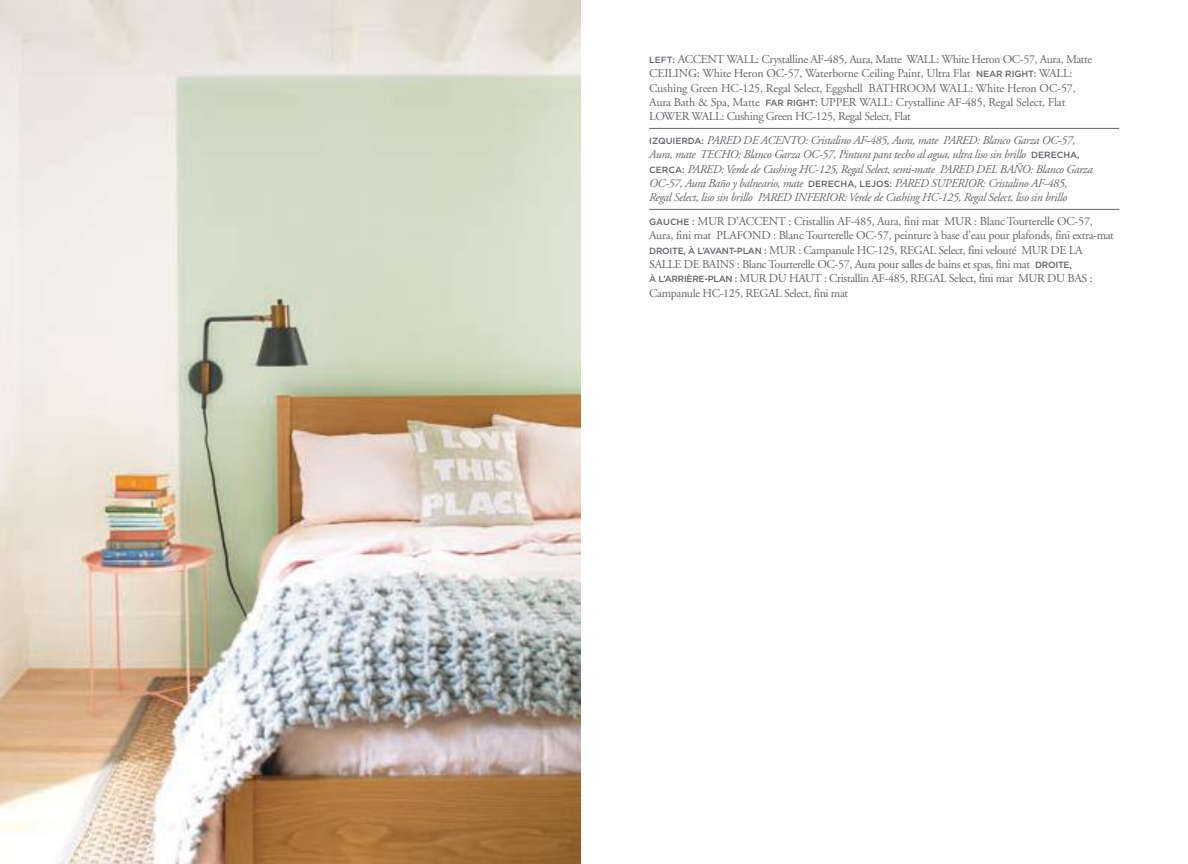
<style>
.page{position:relative;width:1188px;height:864px;background:#fff}
.page>*{position:absolute;margin:0;border:0;box-sizing:border-box;transform-origin:0 0}
.t1{font:12px/14.4px "Adobe Garamond";letter-spacing:-.03em;color:#63656a}
.t2{font:italic 12px/14.4px "Adobe Garamond";letter-spacing:-.03em;color:#63656a}
.t3{font:12px/14.4px "Adobe Garamond";letter-spacing:-.01em;color:#63656a}
.s1{font-family:"Gotham";font-weight:500;font-size:9px}
.s2{font-family:"Gotham";font-weight:500;font-style:normal;font-size:9px}
</style>
<div class="page">
<img style="left:0;top:0;width:580px;height:864px">
<hr style="left:649px;top:128px;width:470px;height:1px;background:#63656a">
<hr style="left:649px;top:209px;width:470px;height:1px;background:#63656a">
<p class="t3" style="left:649px;top:52px;width:445px"><span class="s1">LEFT:</span> ACCENT WALL: Crystalline AF-485, Aura, Matte WALL: White Heron OC-57, Aura, Matte CEILING: White Heron OC-57, Waterborne Ceiling Paint, Ultra Flat <span class="s1">NEAR RIGHT:</span> WALL:<br>Cushing Green HC-125, Regal Select, Eggshell BATHROOM WALL: White Heron OC-57, Aura Bath &amp; Spa, Matte <span class="s1">FAR RIGHT:</span> UPPER WALL: Crystalline AF-485, Regal Select, Flat LOWER WALL: Cushing Green HC-125, Regal Select, Flat</p>
<p class="t2" style="left:649px;top:133px;width:445px"><span class="s2">IZQUIERDA:</span> PARED DE ACENTO: Cristalino AF-485, Aura, mate PARED: Blanco Garza OC-57, Aura, mate TECHO: Blanco Garza OC-57, Pintura para techo al agua, ultra liso sin brillo <span class="s2">DERECHA, CERCA:</span> PARED: Verde de Cushing HC-125, Regal Select, semi-mate PARED DEL BAÑO: Blanco Garza OC-57, Aura Baño y balneario, mate <span class="s2">DERECHA, LEJOS:</span> PARED SUPERIOR: Cristalino AF-485,<br>Regal Select, liso sin brillo PARED INFERIOR: Verde de Cushing HC-125, Regal Select, liso sin brillo</p>
<p class="t1" style="left:649px;top:214px;width:466px"><span class="s1">GAUCHE :</span> MUR D’ACCENT : Cristallin AF-485, Aura, fini mat MUR : Blanc Tourterelle OC-57, Aura, fini mat PLAFOND : Blanc Tourterelle OC-57, peinture à base d’eau pour plafonds, fini extra-mat <span class="s1">DROITE, À L’AVANT-PLAN :</span> MUR : Campanule HC-125, REGAL Select, fini velouté MUR DE LA SALLE DE BAINS : Blanc Tourterelle OC-57, Aura pour salles de bains et spas, fini mat <span class="s1">DROITE,<br>À L’ARRIÈRE-PLAN :</span> MUR DU HAUT : Cristallin AF-485, REGAL Select, fini mat MUR DU BAS :<br>Campanule HC-125, REGAL Select, fini mat</p>
</div>
